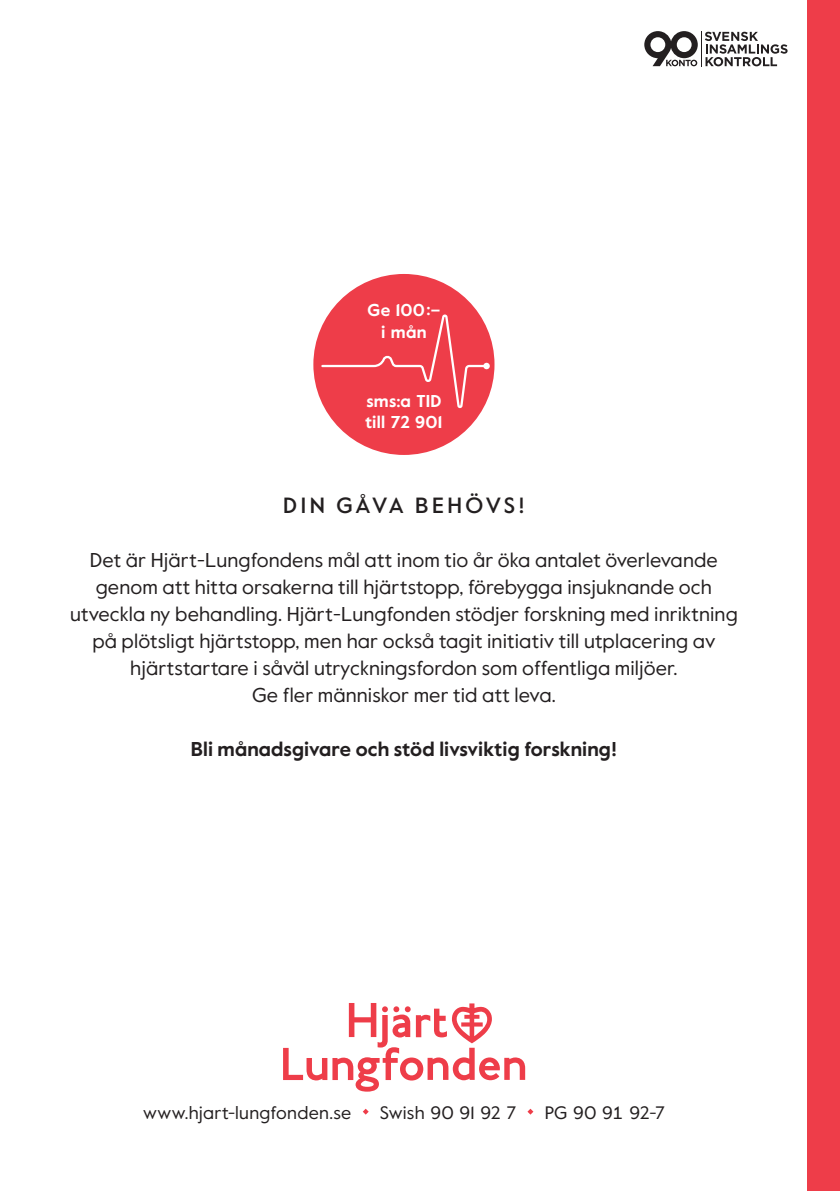
<style>
.page{position:relative;width:840px;height:1191px;background:#fff}
.page>*{position:absolute;margin:0;border:0;box-sizing:border-box;transform-origin:0 0}
.t1{font:500 22px "Value";letter-spacing:.145em;color:#231f20}
.t2{font:20px/27px "Value";letter-spacing:.005em;color:#231f20;text-align:center}
.t3{font:700 20px "Value";letter-spacing:.005em;color:#231f20}
.t4{font:18px "Value";letter-spacing:.015em;color:#231f20}
.t5{font:700 17.2px "Value";letter-spacing:.015em;color:#fff}
</style>
<div class="page">
<svg style="left:362px;top:1108px;width:6px;height:6px"></svg>
<svg style="left:527px;top:1108px;width:6px;height:6px"></svg>
<hr style="left:700px;top:31px;width:1px;height:35px;background:#231f20">
<svg style="left:705px;top:32px;width:82px;height:34px"></svg>
<svg style="left:644px;top:31px;width:53px;height:35px"></svg>
<div style="left:313px;top:274px;width:181px;height:181px;background:#ee3d49;border-radius:50%"></div>
<svg style="left:320px;top:315px;width:169px;height:92px"></svg>
<div style="left:807px;top:0;width:32px;height:1191px;background:#ee3d49"></div>
<svg style="left:283px;top:1003px;width:242px;height:88px"></svg>
<p class="t5" style="left:367px;top:298px;width:74px">Ge 100:–</p>
<p class="t5" style="left:381px;top:320px;width:47px">i mån</p>
<p class="t5" style="left:366px;top:389px;width:77px">sms:a TID</p>
<p class="t5" style="left:365px;top:410px;width:79px">till 72 901</p>
<p class="t1" style="left:283px;top:490px;width:242px">DIN GÅVA BEHÖVS!</p>
<p class="t2" style="left:70px;top:546px;width:668px">Det är Hjärt-Lungfondens mål att inom tio år öka antalet överlevande genom att hitta orsakerna till hjärtstopp, förebygga insjuknande och utveckla ny behandling. Hjärt-Lungfonden stödjer forskning med inriktning på plötsligt hjärtstopp, men har också tagit initiativ till utplacering av hjärtstartare i såväl utryckningsfordon som offentliga miljöer.</p>
<p class="t2" style="left:252px;top:681px;width:305px">Ge fler människor mer tid att leva.</p>
<p class="t3" style="left:191px;top:735px;width:427px">Bli månadsgivare och stöd livsviktig forskning!</p>
<p class="t4" style="left:143px;top:1099px;width:210px">www.hjart-lungfonden.se</p>
<p class="t4" style="left:380px;top:1099px;width:138px">Swish 90 91 92 7</p>
<p class="t4" style="left:544px;top:1099px;width:122px">PG 90 91 92-7</p>
</div>
